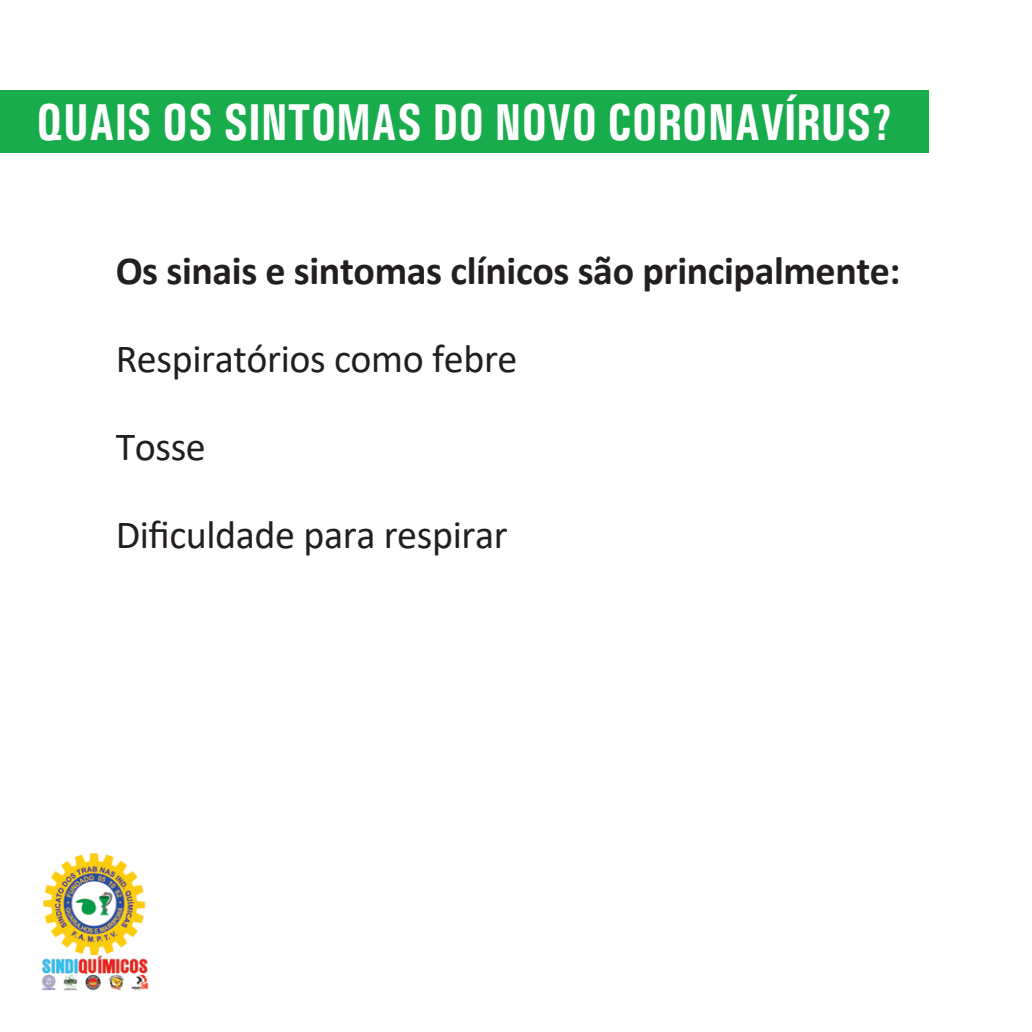
<style>
.page{position:relative;width:1032px;height:1032px;background:#fff}
.page>*{position:absolute;margin:0;border:0;box-sizing:border-box;transform-origin:0 0}
.Titulo_1_coluna{font:700 52px "Univers Condensed";color:#fff;scale:.9 1}
.Texto{font:40px "Calibri";letter-spacing:-.01em;color:#231f20}
.Texto-2{font:700 40px "Calibri";letter-spacing:-.01em;color:#231f20}
</style>
<div class="page">
<div style="left:0;top:91px;width:929px;height:62px;background:#18ac4c"></div>
<img style="left:41px;top:853px;width:108px;height:138px">
<p class="Titulo_1_coluna" style="left:36px;top:91px;width:953px">QUAIS OS SINTOMAS DO NOVO CORONAVÍRUS?</p>
<p class="Texto-2" style="left:116px;top:242px;width:786px">Os sinais e sintomas clínicos são principalmente:</p>
<p class="Texto" style="left:116px;top:331px;width:403px">Respiratórios como febre</p>
<p class="Texto" style="left:116px;top:419px;width:92px">Tosse</p>
<p class="Texto" style="left:116px;top:507px;width:393px">Dificuldade para respirar</p>
</div>
